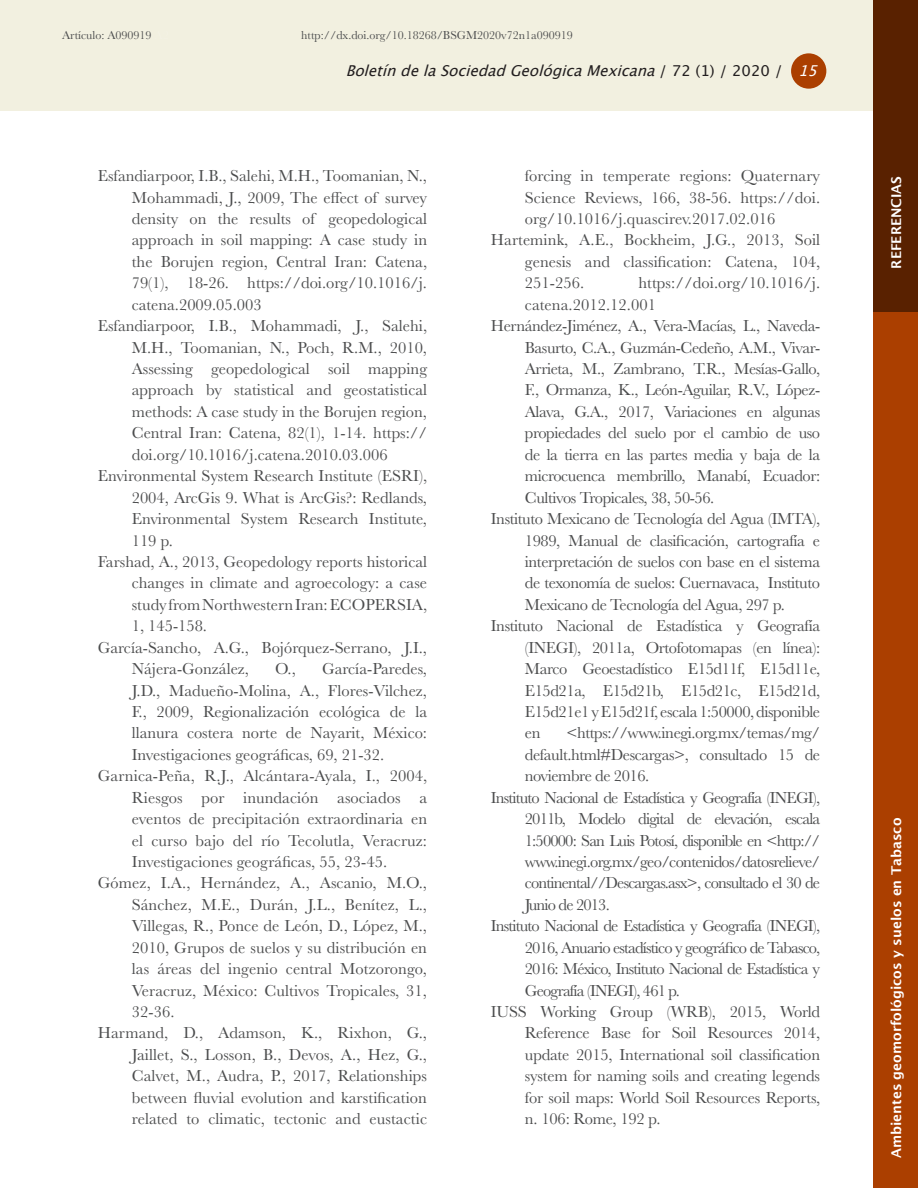
<style>
.page{position:relative;width:918px;height:1188px;background:#fff}
.page>*{position:absolute;margin:0;border:0;box-sizing:border-box;transform-origin:0 0}
.Referencias{font:16.5px/21.5px "Baskerville";color:#4b4c4d;text-align:justify}
.t1{font:italic 15px "Lucida Grande";color:#231f20}
.Secci_n{font:600 13.5px "Lucida Sans";color:#fff}
.t2{font:12px "Baskerville";color:#4b4c4d}
.s1{color:#f4f2e5}
.s2{font-style:normal}
.s3{color:#fff}
</style>
<div class="page">
<div style="left:874px;top:311px;width:44px;height:877px;background:#ab3f00"></div>
<div style="left:0;top:0;width:874px;height:111px;background:#f2f0e0"></div>
<div style="left:791px;top:53px;width:35px;height:36px;background:#ab3f00;border-radius:50%"></div>
<div style="left:874px;top:0;width:44px;height:311px;background:#592100"></div>
<p class="t2" style="left:62px;top:27px;width:108px">Artículo: A090919 <span class="s1">A2</span></p>
<p class="t2" style="left:301px;top:27px;width:273px">http://dx.doi.org/10.18268/BSGM2020v72n1a090919</p>
<p class="t1" style="left:346px;top:62px;width:480px">BoletíndelaSociedadGeológicaMexicana<span class="s2">/ 7 2 ( 1 ) / 2 0 2 0 /</span> <span class="s3">15</span></p>
<p class="Referencias" style="left:132px;top:165px;width:297px;text-indent:-34px">Esfandiarpoor, I.B., Salehi, M.H., Toomanian, N., Mohammadi, J., 2009, The effect of survey density on the results of geopedological approach in soil mapping: A case study in the Borujen region, Central Iran: Catena, 79(1), 18-26. https://doi.org/10.1016/j. catena.2009.05.003</p>
<p class="Referencias" style="left:132px;top:315px;width:297px;text-indent:-34px">Esfandiarpoor, I.B., Mohammadi, J., Salehi, M.H., Toomanian, N., Poch, R.M., 2010, Assessing geopedological soil mapping approach by statistical and geostatistical methods: A case study in the Borujen region, Central Iran: Catena, 82(1), 1-14. https:// doi.org/10.1016/j.catena.2010.03.006</p>
<p class="Referencias" style="left:132px;top:465px;width:297px;text-indent:-34px">Environmental System Research Institute (ESRI), 2004, ArcGis 9. What is ArcGis?: Redlands, Environmental System Research Institute, 119 p.</p>
<p class="Referencias" style="left:132px;top:551px;width:297px;text-indent:-34px">Farshad, A., 2013, Geopedology reports historical changes in climate and agroecology: a case study from Northwestern Iran: ECOPERSIA, 1, 145-158.</p>
<p class="Referencias" style="left:132px;top:637px;width:297px;text-indent:-34px">García-Sancho, A.G., Bojórquez-Serrano, J.I.,<br>Nájera-González,</p>
<p class="Referencias" style="left:132px;top:658px;width:297px;text-indent:190px">García-Paredes, J.D., Madueño-Molina, A., Flores-Vilchez, F., 2009, Regionalización ecológica de la llanura costera norte de Nayarit, México:<br>Investigaciones geográficas, 69, 21-32.</p>
<p class="Referencias" style="left:132px;top:765px;width:297px;text-indent:-34px">Garnica-Peña, R.J., Alcántara-Ayala, I., 2004, Riesgos por inundación asociados a eventos de precipitación extraordinaria en el curso bajo del río Tecolutla, Veracruz:<br>Investigaciones geográficas, 55, 23-45.</p>
<p class="Referencias" style="left:132px;top:873px;width:297px;text-indent:-34px">Gómez, I.A., Hernández, A., Ascanio, M.O., Sánchez, M.E., Durán, J.L., Benítez, L., Villegas, R., Ponce de León, D., López, M., 2010, Grupos de suelos y su distribución en las áreas del ingenio central Motzorongo, Veracruz, México: Cultivos Tropicales, 31, 32-36.</p>
<p class="Referencias" style="left:132px;top:1023px;width:297px;text-indent:-34px">Harmand, D., Adamson, K., Rixhon, G., Jaillet, S., Losson, B., Devos, A., Hez, G., Calvet, M., Audra, P., 2017, Relationships between fluvial evolution and karstification related to climatic, tectonic and eustactic</p>
<p class="Referencias" style="left:275px;top:658px;width:22px">O.,</p>
<p class="Referencias" style="left:525px;top:165px;width:297px">forcing in temperate regions: Quaternary Science Reviews, 166, 38-56. https://doi. org/10.1016/j.quascirev.2017.02.016</p>
<p class="Referencias" style="left:525px;top:230px;width:297px;text-indent:-34px">Hartemink, A.E., Bockheim, J.G., 2013, Soil genesis and classification: Catena, 104, 251-256.</p>
<p class="Referencias" style="left:525px;top:273px;width:297px;text-indent:113px">https://doi.org/10.1016/j. catena.2012.12.001</p>
<p class="Referencias" style="left:525px;top:315px;width:297px;text-indent:-34px">Hernández-Jiménez, A., Vera-Macías, L., Naveda-Basurto, C.A., Guzmán-Cedeño, A.M., Vivar-Arrieta, M., Zambrano, T.R., Mesías-Gallo, F., Ormanza, K., León-Aguilar, R.V., López-Alava, G.A., 2017, Variaciones en algunas propiedades del suelo por el cambio de uso de la tierra en las partes media y baja de la microcuenca membrillo, Manabí, Ecuador:<br>Cultivos Tropicales, 38, 50-56.</p>
<p class="Referencias" style="left:525px;top:508px;width:297px;text-indent:-34px">Instituto Mexicano de Tecnología del Agua (IMTA), 1989, Manual de clasificación, cartografía e interpretación de suelos con base en el sistema de texonomía de suelos: Cuernavaca, Instituto Mexicano de Tecnología del Agua, 297 p.</p>
<p class="Referencias" style="left:525px;top:615px;width:297px;text-indent:-34px">Instituto Nacional de Estadística y Geografía (INEGI), 2011a, Ortofotomapas (en línea):<br>Marco Geoestadístico E15d11f, E15d11e, E15d21a, E15d21b, E15d21c, E15d21d, E15d21e1 y E15d21f, escala 1:50000, disponible en</p>
<p class="Referencias" style="left:525px;top:723px;width:297px;text-indent:42px">&lt;https://www.inegi.org.mx/temas/mg/ default.html#Descargas&gt;, consultado 15 de noviembre de 2016.</p>
<p class="Referencias" style="left:525px;top:787px;width:297px;text-indent:-34px">Instituto Nacional de Estadística y Geografía (INEGI), 2011b, Modelo digital de elevación, escala 1:50000: San Luis Potosí, disponible en &lt;http:// www.inegi.org.mx/geo/contenidos/datosrelieve/ continental//Descargas.asx&gt;, consultado el 30 de Junio de 2013.</p>
<p class="Referencias" style="left:525px;top:916px;width:297px;text-indent:-34px">Instituto Nacional de Estadística y Geografía (INEGI), 2016, Anuario estadístico y geográfico de Tabasco, 2016: México, Instituto Nacional de Estadística y Geografía (INEGI), 461 p.</p>
<p class="Referencias" style="left:525px;top:1001px;width:297px;text-indent:-34px">IUSS Working Group (WRB), 2015, World Reference Base for Soil Resources 2014, update 2015, International soil classification system for naming soils and creating legends for soil maps: World Soil Resources Reports, n. 106: Rome, 192 p.</p>
<p class="Secci_n" style="left:889px;top:269px;width:94px;rotate:-90deg">REFERENCIAS</p>
<p class="Secci_n" style="left:889px;top:1158px;width:342px;rotate:-90deg">Ambientes geomorfológicos y suelos en Tabasco</p>
</div>
